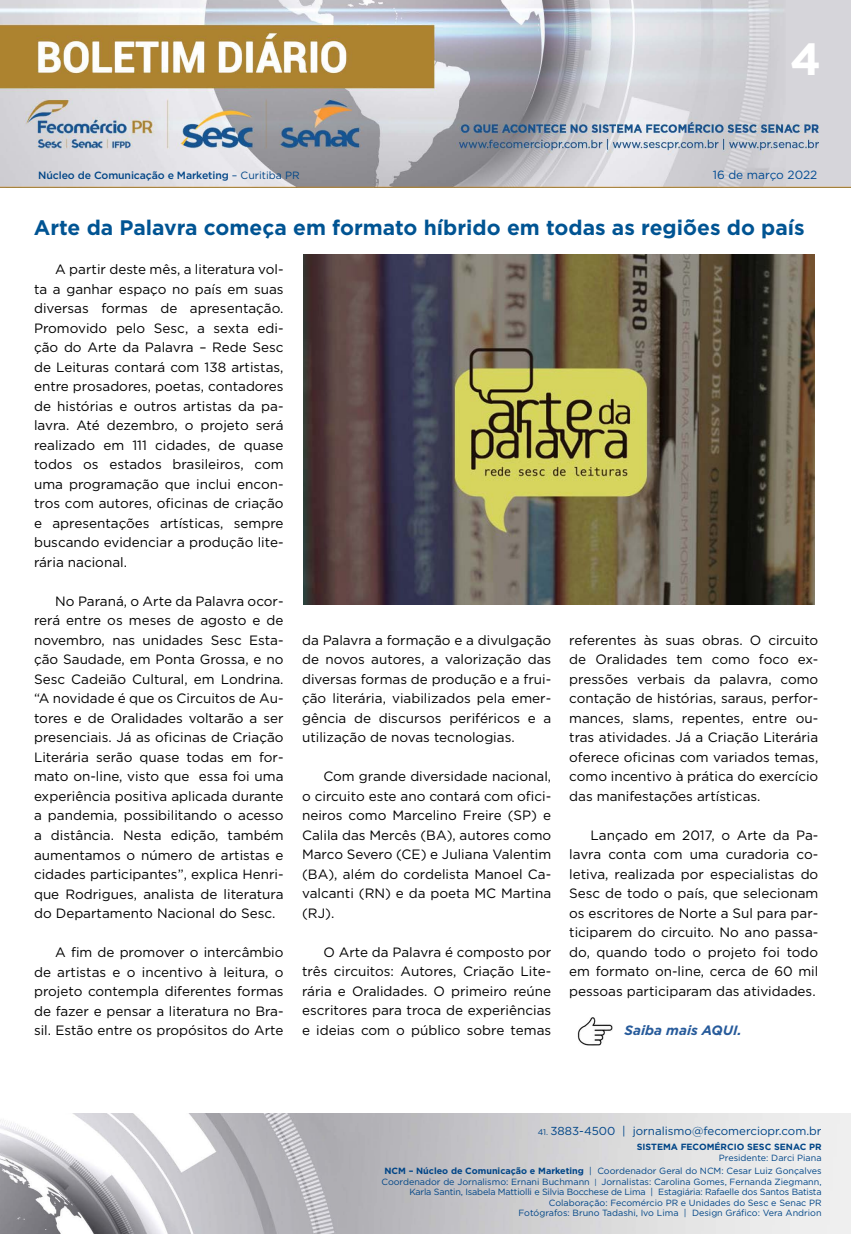
<style>
.page{position:relative;width:851px;height:1234px;background:#fff}
.page>*{position:absolute;margin:0;border:0;box-sizing:border-box;transform-origin:0 0}
.t1{font:700 45px "Gotham";color:#fff}
.t2{font:700 21px "Gotham";color:#005493}
.t3{font:13.5px/19.5px "Gotham";color:#000;text-align:justify}
.t4{font:italic 700 13.5px "Gotham";color:#275b9b}
.t5{font:11.85px "Gotham";color:#004a93}
.t6{font:11.55px "Gotham";color:#004587}
.t7{font:500 10.5px "Gotham";letter-spacing:-.01em;color:#004587}
.t8{font:9px/10.5px "Gotham";color:#004587;text-align:right}
.t9{font:700 9px "Gotham";color:#004587}
.s1{font-weight:400}
.s2{font-size:8.25px}
.s3{font-weight:700}
.s4{font-size:7.65px}
</style>
<div class="page">
<img style="left:0;top:0;width:850px;height:188px">
<img style="left:0;top:1113px;width:850px;height:120px">
<img style="left:577px;top:1017px;width:35px;height:27px">
<img style="left:303px;top:254px;width:511px;height:350px">
<h1 class="t1" style="left:790px;top:29px;width:33px">4</h1>
<p class="t7" style="left:38px;top:168px;width:263px">Núcleo de Comunicação e Marketing <span class="s1">– Curitiba PR</span></p>
<p class="t5" style="left:712px;top:167px;width:106px">16 de março 2022</p>
<h2 class="t2" style="left:34px;top:214px;width:772px">Arte da Palavra começa em formato híbrido em todas as regiões do país</h2>
<p class="t3" style="left:34px;top:259px;width:251px;text-indent:21px">A partir deste mês, a literatura vol&shy;ta a ganhar espaço no país em suas diversas formas de apresentação.<br>Promovido pelo Sesc, a sexta edi&shy;ção do Arte da Palavra – Rede Sesc de Leituras contará com 138 artistas, entre prosadores, poetas, contadores de histórias e outros artistas da pa&shy;lavra. Até dezembro, o projeto será realizado em 111 cidades, de quase todos os estados brasileiros, com uma programação que inclui encon&shy;tros com autores, oficinas de criação e apresentações artísticas, sempre buscando evidenciar a produção lite&shy;rária nacional.</p>
<p class="t3" style="left:34px;top:591px;width:251px;text-indent:21px">No Paraná, o Arte da Palavra ocor&shy;rerá entre os meses de agosto e de novembro, nas unidades Sesc Esta&shy;ção Saudade, em Ponta Grossa, e no Sesc Cadeião Cultural, em Londrina. “A novidade é que os Circuitos de Au&shy;tores e de Oralidades voltarão a ser presenciais. Já as oficinas de Criação Literária serão quase todas em for&shy;mato on-line, visto que essa foi uma experiência positiva aplicada durante a pandemia, possibilitando o acesso a distância. Nesta edição, também aumentamos o número de artistas e cidades participantes”, explica Henri&shy;que Rodrigues, analista de literatura do Departamento Nacional do Sesc.</p>
<p class="t3" style="left:34px;top:942px;width:251px;text-indent:21px">A fim de promover o intercâmbio de artistas e o incentivo à leitura, o projeto contempla diferentes formas de fazer e pensar a literatura no Bra&shy;sil. Estão entre os propósitos do Arte</p>
<p class="t3" style="left:302px;top:630px;width:250px">da Palavra a formação e a divulgação de novos autores, a valorização das diversas formas de produção e a frui&shy;ção literária, viabilizados pela emer&shy;gência de discursos periféricos e a utilização de novas tecnologias.</p>
<p class="t3" style="left:302px;top:766px;width:250px;text-indent:21px">Com grande diversidade nacional, o circuito este ano contará com ofici&shy;neiros como Marcelino Freire (SP) e Calila das Mercês (BA), autores como Marco Severo (CE) e Juliana Valentim (BA), além do cordelista Manoel Ca&shy;valcanti (RN) e da poeta MC Martina (RJ).</p>
<p class="t3" style="left:302px;top:941px;width:250px;text-indent:21px">O Arte da Palavra é composto por três circuitos: Autores, Criação Lite&shy;rária e Oralidades. O primeiro reúne escritores para troca de experiências e ideias com o público sobre temas</p>
<p class="t3" style="left:569px;top:629px;width:250px">referentes às suas obras. O circuito de Oralidades tem como foco ex&shy;pressões verbais da palavra, como contação de histórias, saraus, perfor&shy;mances, slams, repentes, entre ou&shy;tras atividades. Já a Criação Literária oferece oficinas com variados temas, como incentivo à prática do exercício das manifestações artísticas.</p>
<p class="t3" style="left:569px;top:824px;width:250px;text-indent:21px">Lançado em 2017, o Arte da Pa&shy;lavra conta com uma curadoria co&shy;letiva, realizada por especialistas do Sesc de todo o país, que selecionam os escritores de Norte a Sul para par&shy;ticiparem do circuito. No ano passa&shy;do, quando todo o projeto foi todo em formato on-line, cerca de 60 mil pessoas participaram das atividades.</p>
<p class="t4" style="left:624px;top:1020px;width:119px">Saiba mais AQUI.</p>
<p class="t6" style="left:537px;top:1123px;width:285px"><span class="s2">41.</span> 3883-4500 | jornalismo@fecomerciopr.com.br</p>
<p class="t9" style="left:636px;top:1140px;width:186px">SISTEMA FECOMÉRCIO SESC SENAC PR</p>
<p class="t8" style="left:384px;top:1150px;width:438px;line-height:13.5px">Presidente: Darci Piana<br><span class="s3">NCM – Núcleo de Comunicação e Marketing</span> | Coordenador Geral do NCM: Cesar Luiz Gonçalves</p>
<p class="t8" style="left:381px;top:1175px;width:441px">Coordenador de Jornalismo: Ernani Buchmann <span class="s4">|</span> Jornalistas: Carolina Gomes, Fernanda Ziegmann, Karla Santin, Isabela Mattiolli e Silvia Bocchese de Lima | Estagiária: Rafaelle dos Santos Batista Colaboração: Fecomércio PR e Unidades do Sesc e Senac PR<br>Fotógrafos: Bruno Tadashi, Ivo Lima | Design Gráfico: Vera Andrion</p>
</div>
